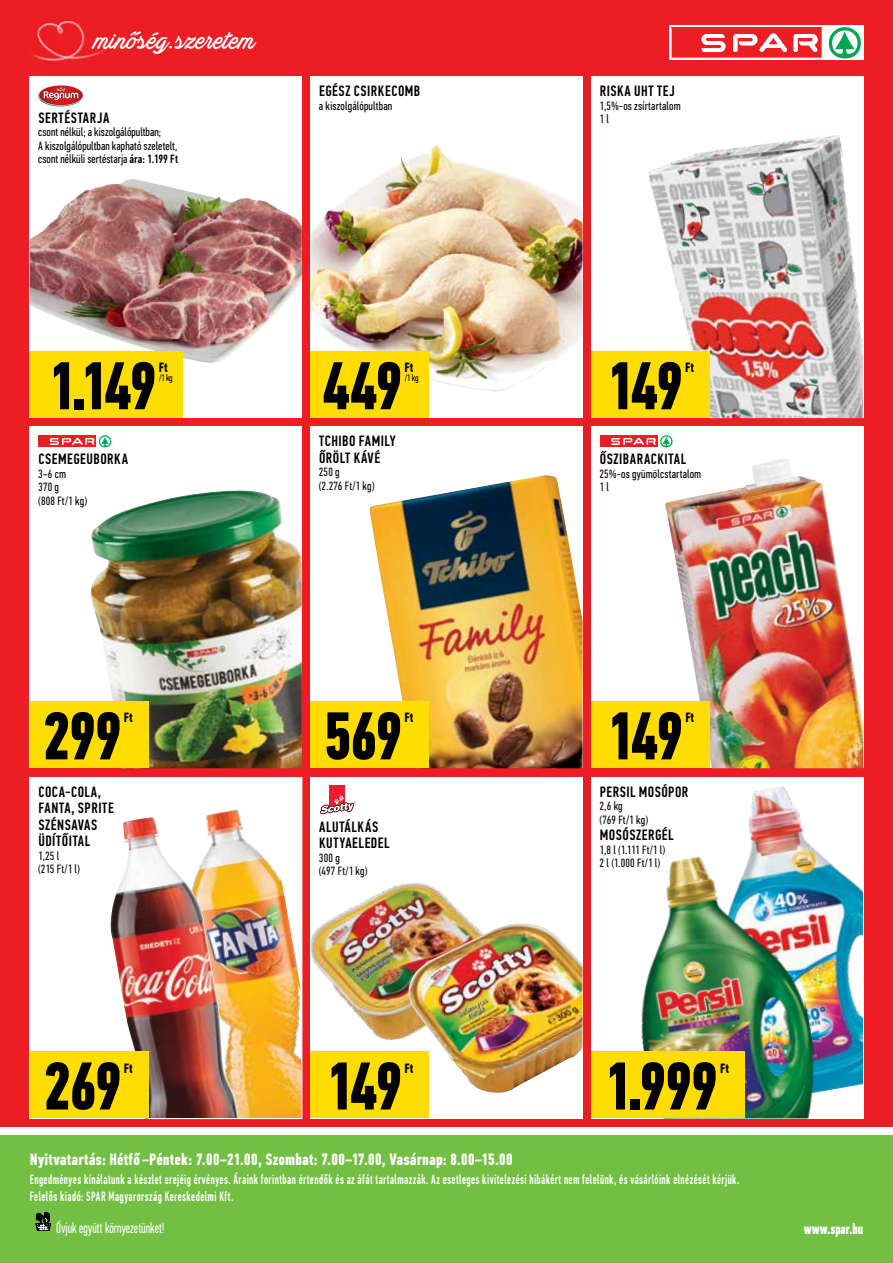
<style>
.page{position:relative;width:893px;height:1263px;background:#fff}
.page>*{position:absolute;margin:0;border:0;box-sizing:border-box;transform-origin:0 0}
.t1{font:700 67.5px "PFDIN Text Comp Pro";letter-spacing:-.055em;color:#000}
.t2{font:27px "Actonia PERSONALUSE";color:#fff}
.t3{font:700 16.5px "PFDIN Text Comp Pro";letter-spacing:.005em;color:#fff}
.t4{font:500 15px/16.5px "PFDIN Text Comp Pro";letter-spacing:.04em;color:#000}
.t5{font:15px "PFDIN Text Comp Pro";letter-spacing:.005em;color:#fff;scale:.8 1}
.t6{font:900 15px "PFDIN Text Comp Pro";color:#fff;scale:.8 1}
.t7{font:500 13.5px/16.5px "PFDIN Text Comp Pro";letter-spacing:.04em;color:#fff;scale:.8 1}
.t8{font:700 13.5px "PFDIN Text Comp Pro";color:#000}
.t9{font:12px/13.5px "PFDIN Text Comp Pro";letter-spacing:.01em;color:#000}
.t10{font:9.45px "PFDIN Text Comp Pro";color:#000}
.s1{font-weight:500}
</style>
<div class="page">
<div style="left:0;top:0;width:893px;height:1127px;background:#ed1d24"></div>
<div style="left:0;top:1135px;width:893px;height:128px;background:#72bf44"></div>
<div style="left:591px;top:77px;width:272px;height:341px;background:#fff"></div>
<img style="left:648px;top:135px;width:215px;height:283px">
<div style="left:310px;top:427px;width:273px;height:341px;background:#fff"></div>
<img style="left:369px;top:475px;width:214px;height:293px">
<div style="left:310px;top:777px;width:273px;height:341px;background:#fff"></div>
<img style="left:311px;top:882px;width:161px;height:159px">
<img style="left:408px;top:923px;width:175px;height:170px">
<div style="left:591px;top:777px;width:272px;height:341px;background:#fff"></div>
<img style="left:748px;top:786px;width:115px;height:305px">
<img style="left:640px;top:843px;width:186px;height:275px">
<div style="left:30px;top:777px;width:272px;height:341px;background:#fff"></div>
<img style="left:206px;top:809px;width:96px;height:309px">
<img style="left:111px;top:817px;width:127px;height:301px">
<div style="left:30px;top:427px;width:272px;height:341px;background:#fff"></div>
<img style="left:91px;top:490px;width:211px;height:278px">
<svg style="left:310px;top:77px;width:273px;height:341px;background:#f0ebe3"></svg>
<img style="left:310px;top:147px;width:222px;height:244px">
<div style="left:591px;top:427px;width:272px;height:341px;background:#fff"></div>
<img style="left:665px;top:459px;width:198px;height:309px">
<div style="left:30px;top:77px;width:272px;height:341px;background:#fff"></div>
<img style="left:30px;top:179px;width:272px;height:184px">
<hr style="left:302px;top:777px;width:1px;height:341px;background:#fff">
<hr style="left:148px;top:1118px;width:154px;height:1px;background:#fff">
<svg style="left:669px;top:26px;width:194px;height:34px"></svg>
<svg style="left:672px;top:28px;width:150px;height:30px"></svg>
<svg style="left:828px;top:27px;width:34px;height:32px"></svg>
<img style="left:29px;top:17px;width:86px;height:82px">
<svg style="left:36px;top:1212px;width:15px;height:19px"></svg>
<div style="left:38px;top:435px;width:73px;height:12px;background:#ed1d24"></div>
<svg style="left:49px;top:435px;width:62px;height:12px"></svg>
<div style="left:600px;top:435px;width:73px;height:12px;background:#ed1d24"></div>
<svg style="left:611px;top:435px;width:62px;height:12px"></svg>
<div style="left:329px;top:785px;width:15px;height:23px;background:#ed1c2e"></div>
<svg style="left:320px;top:795px;width:36px;height:20px"></svg>
<div style="left:310px;top:351px;width:119px;height:67px;background:#fd0"></div>
<div style="left:310px;top:701px;width:119px;height:67px;background:#fd0"></div>
<div style="left:30px;top:701px;width:118px;height:67px;background:#fd0"></div>
<div style="left:591px;top:701px;width:119px;height:67px;background:#fd0"></div>
<div style="left:310px;top:1051px;width:119px;height:67px;background:#fd0"></div>
<div style="left:30px;top:1051px;width:118px;height:67px;background:#fd0"></div>
<div style="left:591px;top:351px;width:119px;height:67px;background:#fd0"></div>
<svg style="left:38px;top:85px;width:45px;height:21px"></svg>
<div style="left:591px;top:1051px;width:153px;height:67px;background:#fd0"></div>
<div style="left:30px;top:351px;width:153px;height:67px;background:#fd0"></div>
<h2 class="t2" style="left:95px;top:27px;width:162px">minőség.szeretem</h2>
<p class="t4" style="left:38px;top:110px;width:73px">SERTÉSTARJA</p>
<p class="t9" style="left:38px;top:126px;width:141px">csont nélkül; a kiszolgálópultban;<br>A kiszolgálópultban kapható szeletelt, csont nélküli sertéstarja <span class="s1">ára: 1.199 Ft</span></p>
<p class="t4" style="left:319px;top:83px;width:103px">EGÉSZ CSIRKECOMB</p>
<p class="t9" style="left:319px;top:99px;width:75px">a kiszolgálópultban</p>
<h1 class="t1" style="left:47px;top:345px;width:112px">1.149</h1>
<p class="t8" style="left:159px;top:359px;width:11px">Ft</p>
<p class="t10" style="left:159px;top:372px;width:15px">/1 kg</p>
<p class="t4" style="left:38px;top:451px;width:91px">CSEMEGEUBORKA</p>
<p class="t9" style="left:38px;top:467px;width:50px">3–6 cm<br>370 g<br>(808 Ft/1 kg)</p>
<h1 class="t1" style="left:322px;top:345px;width:83px">449</h1>
<p class="t8" style="left:404px;top:359px;width:11px">Ft</p>
<p class="t10" style="left:405px;top:372px;width:15px">/1 kg</p>
<p class="t4" style="left:319px;top:433px;width:78px">TCHIBO FAMILY<br>ŐRÖLT KÁVÉ</p>
<p class="t9" style="left:319px;top:466px;width:57px">250 g<br>(2.276 Ft/1 kg)</p>
<p class="t4" style="left:600px;top:83px;width:77px">RISKA UHT TEJ</p>
<p class="t9" style="left:600px;top:99px;width:83px">1,5%-os zsírtartalom<br>1 l</p>
<h1 class="t1" style="left:605px;top:345px;width:80px">149</h1>
<p class="t8" style="left:685px;top:359px;width:11px">Ft</p>
<p class="t4" style="left:600px;top:451px;width:88px">ŐSZIBARACKITAL</p>
<p class="t9" style="left:600px;top:467px;width:103px">25%-os gyümölcstartalom<br>1 l</p>
<h1 class="t1" style="left:42px;top:695px;width:82px">299</h1>
<p class="t8" style="left:124px;top:709px;width:11px">Ft</p>
<h1 class="t1" style="left:605px;top:695px;width:80px">149</h1>
<p class="t8" style="left:685px;top:709px;width:11px">Ft</p>
<h1 class="t1" style="left:323px;top:695px;width:82px">569</h1>
<p class="t8" style="left:404px;top:709px;width:11px">Ft</p>
<p class="t4" style="left:38px;top:783px;width:77px">COCA-COLA,<br>FANTA, SPRITE<br>SZÉNSAVAS<br>ÜDÍTŐITAL</p>
<p class="t9" style="left:38px;top:849px;width:43px">1,25 l<br>(215 Ft/1 l)</p>
<h1 class="t1" style="left:43px;top:1045px;width:82px">269</h1>
<p class="t8" style="left:124px;top:1060px;width:11px">Ft</p>
<p class="t4" style="left:319px;top:818px;width:72px">ALUTÁLKÁS<br>KUTYAELEDEL</p>
<p class="t9" style="left:319px;top:851px;width:50px">300 g<br>(497 Ft/1 kg)</p>
<h1 class="t1" style="left:325px;top:1045px;width:80px">149</h1>
<p class="t8" style="left:404px;top:1060px;width:11px">Ft</p>
<h3 class="t3" style="left:30px;top:1149px;width:485px">Nyitvatartás: Hétfő –Péntek: 7.00–21.00, Szombat: 7.00–17.00, Vasárnap: 8.00–15.00</h3>
<p class="t4" style="left:600px;top:783px;width:90px">PERSIL MOSÓPOR</p>
<p class="t9" style="left:600px;top:799px;width:50px">2,6 kg<br>(769 Ft/1 kg)</p>
<p class="t4" style="left:600px;top:827px;width:75px">MOSÓSZERGÉL</p>
<p class="t9" style="left:600px;top:843px;width:67px">1,8 l (1.111 Ft/1 l)<br>2 l (1.000 Ft/1 l)</p>
<h1 class="t1" style="left:603px;top:1045px;width:118px">1.999</h1>
<p class="t8" style="left:720px;top:1060px;width:11px">Ft</p>
<p class="t7" style="left:30px;top:1171px;width:889px">Engedményes kínálatunk a készlet erejéig érvényes. Áraink forintban értendők és az áfát tartalmazzák. Az esetleges kivitelezési hibákért nem felelünk, és vásárlóink elnézését kérjük.<br>Felelős kiadó: SPAR Magyarország Kereskedelmi Kft.</p>
<p class="t5" style="left:56px;top:1219px;width:137px">Óvjuk együtt környezetünket!</p>
<p class="t6" style="left:804px;top:1219px;width:76px">www.spar.hu</p>
</div>
